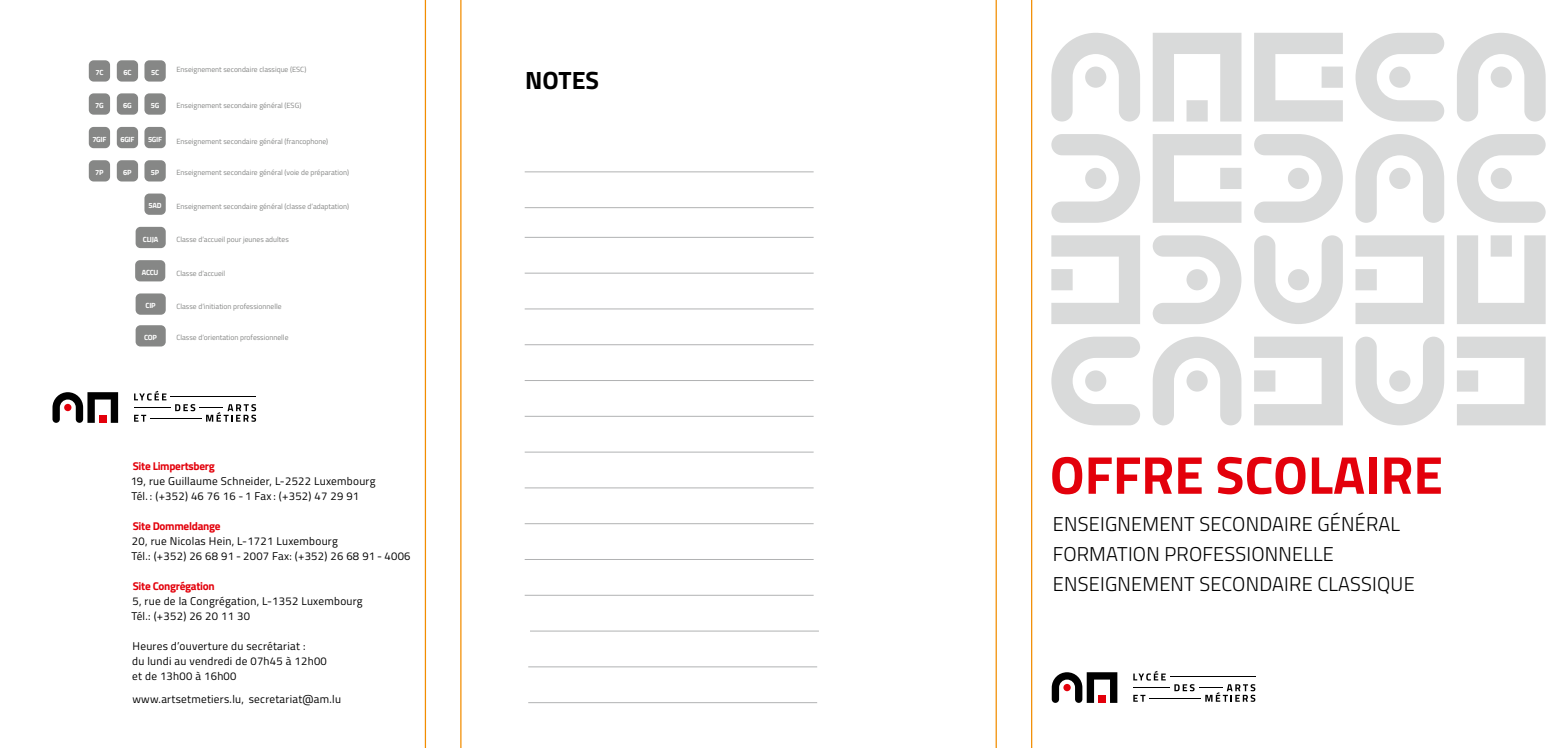
<style>
.page{position:relative;width:1567px;height:748px;background:#fff}
.page>*{position:absolute;margin:0;border:0;box-sizing:border-box;transform-origin:0 0}
.t1{font:700 53.25px "Titillium Web";color:#e3000b}
.t2{font:700 25px "Titillium Web";color:#000}
.t3{font:300 20px/29.8px "Titillium Web";letter-spacing:.01em;color:#000}
.t4{font:11.25px/15px "Titillium Web";letter-spacing:.025em;color:#000}
.t5{font:700 11.25px "Titillium Web";letter-spacing:-.025em;color:#e3000b}
.t6{font:7.5px "Titillium Web";color:#868786}
.t7{font:700 7.5px "Titillium Web";letter-spacing:-.04em;color:#fff}
</style>
<div class="page">
<svg style="left:1051px;top:672px;width:66px;height:31px"></svg>
<div style="left:1098px;top:695px;width:7px;height:8px;background:#e3000b"></div>
<hr style="left:1169px;top:676px;width:86px;height:1px;background:#000">
<hr style="left:1149px;top:698px;width:51px;height:1px;background:#000">
<hr style="left:1133px;top:687px;width:36px;height:1px;background:#000">
<svg style="left:1133px;top:671px;width:32px;height:9px"></svg>
<svg style="left:1133px;top:695px;width:12px;height:6px"></svg>
<svg style="left:1174px;top:684px;width:81px;height:18px"></svg>
<svg style="left:1051px;top:33px;width:494px;height:392px"></svg>
<svg style="left:52px;top:392px;width:66px;height:31px"></svg>
<div style="left:99px;top:415px;width:7px;height:8px;background:#e3000b"></div>
<hr style="left:171px;top:396px;width:85px;height:1px;background:#000">
<hr style="left:150px;top:418px;width:52px;height:1px;background:#000">
<hr style="left:134px;top:407px;width:37px;height:1px;background:#000">
<svg style="left:134px;top:391px;width:32px;height:9px"></svg>
<svg style="left:134px;top:415px;width:12px;height:6px"></svg>
<svg style="left:175px;top:404px;width:81px;height:18px"></svg>
<hr style="left:524px;top:237px;width:289px;height:1px;background:#b1b2b3">
<hr style="left:524px;top:273px;width:289px;height:1px;background:#b1b2b3">
<hr style="left:524px;top:308px;width:289px;height:1px;background:#b1b2b3">
<hr style="left:524px;top:344px;width:289px;height:1px;background:#b1b2b3">
<hr style="left:524px;top:380px;width:289px;height:1px;background:#b1b2b3">
<hr style="left:524px;top:416px;width:289px;height:1px;background:#b1b2b3">
<hr style="left:524px;top:452px;width:289px;height:1px;background:#b1b2b3">
<hr style="left:524px;top:487px;width:289px;height:1px;background:#b1b2b3">
<hr style="left:524px;top:523px;width:289px;height:1px;background:#b1b2b3">
<hr style="left:524px;top:559px;width:289px;height:1px;background:#b1b2b3">
<hr style="left:524px;top:595px;width:289px;height:1px;background:#b1b2b3">
<hr style="left:530px;top:630px;width:289px;height:1px;background:#b1b2b3">
<hr style="left:528px;top:666px;width:289px;height:1px;background:#b1b2b3">
<hr style="left:528px;top:702px;width:289px;height:1px;background:#b1b2b3">
<hr style="left:524px;top:171px;width:289px;height:1px;background:#b1b2b3">
<hr style="left:524px;top:207px;width:289px;height:1px;background:#b1b2b3">
<div style="left:146px;top:95px;width:18px;height:18px;background:#868786;border-radius:3px"></div>
<div style="left:144px;top:93px;width:22px;height:22px;border:3px solid #868786;border-radius:3px"></div>
<div style="left:118px;top:95px;width:18px;height:18px;background:#868786;border-radius:3px"></div>
<div style="left:117px;top:93px;width:21px;height:22px;border:3px solid #868786;border-radius:3px"></div>
<div style="left:90px;top:95px;width:18px;height:18px;background:#868786;border-radius:3px"></div>
<div style="left:89px;top:93px;width:21px;height:22px;border:3px solid #868786;border-radius:3px"></div>
<div style="left:90px;top:62px;width:18px;height:18px;background:#868786;border-radius:3px"></div>
<div style="left:89px;top:60px;width:21px;height:22px;border:3px solid #868786;border-radius:3px"></div>
<div style="left:146px;top:128px;width:18px;height:19px;background:#868786;border-radius:3px"></div>
<div style="left:144px;top:127px;width:22px;height:21px;border:3px solid #868786;border-radius:3px"></div>
<div style="left:118px;top:128px;width:18px;height:19px;background:#868786;border-radius:3px"></div>
<div style="left:117px;top:127px;width:21px;height:21px;border:3px solid #868786;border-radius:3px"></div>
<div style="left:90px;top:128px;width:18px;height:19px;background:#868786;border-radius:3px"></div>
<div style="left:89px;top:127px;width:21px;height:21px;border:3px solid #868786;border-radius:3px"></div>
<div style="left:146px;top:162px;width:18px;height:18px;background:#868786;border-radius:3px"></div>
<div style="left:144px;top:160px;width:22px;height:21px;border:3px solid #868786;border-radius:3px"></div>
<div style="left:118px;top:162px;width:18px;height:18px;background:#868786;border-radius:3px"></div>
<div style="left:117px;top:160px;width:21px;height:21px;border:3px solid #868786;border-radius:3px"></div>
<div style="left:90px;top:162px;width:18px;height:18px;background:#868786;border-radius:3px"></div>
<div style="left:89px;top:160px;width:21px;height:21px;border:3px solid #868786;border-radius:3px"></div>
<div style="left:146px;top:195px;width:18px;height:18px;background:#868786;border-radius:3px"></div>
<div style="left:144px;top:193px;width:22px;height:22px;border:3px solid #868786;border-radius:3px"></div>
<div style="left:137px;top:228px;width:27px;height:18px;background:#868786;border-radius:3px"></div>
<div style="left:136px;top:227px;width:30px;height:21px;border:3px solid #868786;border-radius:3px"></div>
<div style="left:137px;top:262px;width:27px;height:18px;background:#868786;border-radius:3px"></div>
<div style="left:135px;top:260px;width:30px;height:21px;border:3px solid #868786;border-radius:3px"></div>
<div style="left:137px;top:295px;width:27px;height:18px;background:#868786;border-radius:3px"></div>
<div style="left:136px;top:293px;width:30px;height:22px;border:3px solid #868786;border-radius:3px"></div>
<div style="left:137px;top:327px;width:27px;height:18px;background:#868786;border-radius:3px"></div>
<div style="left:136px;top:325px;width:30px;height:21px;border:3px solid #868786;border-radius:3px"></div>
<div style="left:118px;top:62px;width:18px;height:18px;background:#868786;border-radius:3px"></div>
<div style="left:117px;top:60px;width:21px;height:22px;border:3px solid #868786;border-radius:3px"></div>
<div style="left:146px;top:62px;width:18px;height:18px;background:#868786;border-radius:3px"></div>
<div style="left:144px;top:60px;width:22px;height:22px;border:3px solid #868786;border-radius:3px"></div>
<hr style="left:425px;top:0;width:1px;height:748px;background:#f28d00">
<hr style="left:995px;top:0;width:1px;height:748px;background:#f28d00">
<hr style="left:460px;top:0;width:1px;height:748px;background:#f28d00">
<hr style="left:1030px;top:0;width:2px;height:748px;background:#f28d00">
<p class="t7" style="left:95px;top:67px;width:9px">7C</p>
<p class="t6" style="left:176px;top:64px;width:131px">Enseignement secondaire classique (ESC)</p>
<p class="t6" style="left:176px;top:99px;width:126px">Enseignement secondaire général (ESG)</p>
<p class="t6" style="left:176px;top:136px;width:153px">Enseignement secondaire général (francophone)</p>
<p class="t6" style="left:176px;top:167px;width:174px">Enseignement secondaire général (voie de préparation)</p>
<p class="t7" style="left:123px;top:67px;width:9px">6C</p>
<p class="t7" style="left:151px;top:67px;width:9px">5C</p>
<p class="t7" style="left:95px;top:100px;width:10px">7G</p>
<p class="t7" style="left:123px;top:100px;width:10px">6G</p>
<p class="t7" style="left:151px;top:100px;width:10px">5G</p>
<p class="t7" style="left:92px;top:133px;width:16px">7GIF</p>
<p class="t7" style="left:120px;top:133px;width:16px">6GIF</p>
<p class="t7" style="left:148px;top:133px;width:16px">5GIF</p>
<p class="t7" style="left:95px;top:167px;width:10px">7P</p>
<p class="t7" style="left:123px;top:167px;width:10px">6P</p>
<p class="t7" style="left:151px;top:167px;width:10px">5P</p>
<p class="t7" style="left:149px;top:200px;width:14px">5AD</p>
<p class="t7" style="left:143px;top:233px;width:17px">CLIJA</p>
<p class="t7" style="left:142px;top:267px;width:18px">ACCU</p>
<p class="t7" style="left:146px;top:300px;width:12px">CIP</p>
<p class="t7" style="left:144px;top:332px;width:14px">COP</p>
<p class="t6" style="left:176px;top:201px;width:174px">Enseignement secondaire général (classe d’adaptation)</p>
<p class="t6" style="left:176px;top:234px;width:114px">Classe d’accueil pour jeunes adultes</p>
<p class="t6" style="left:176px;top:267px;width:50px">Classe d’accueil</p>
<p class="t6" style="left:176px;top:301px;width:107px">Classe d‘initiation professionnelle</p>
<p class="t6" style="left:176px;top:332px;width:114px">Classe d‘orientation professionnelle</p>
<p class="t5" style="left:133px;top:458px;width:83px">Site Limpertsberg</p>
<p class="t4" style="left:131px;top:473px;width:246px">19, rue Guillaume Schneider, L-2522 Luxembourg<br>Tél. : (+352) 46 76 16 - 1 Fax : (+352) 47 29 91</p>
<p class="t5" style="left:133px;top:518px;width:89px">Site Dommeldange</p>
<p class="t4" style="left:131px;top:533px;width:280px">20, rue Nicolas Hein, L-1721 Luxembourg<br>Tél.: (+352) 26 68 91 - 2007 Fax: (+352) 26 68 91 - 4006</p>
<p class="t5" style="left:133px;top:578px;width:83px">Site Congrégation</p>
<p class="t4" style="left:131px;top:593px;width:233px">5, rue de la Congrégation, L-1352 Luxembourg<br>Tél.: (+352) 26 20 11 30</p>
<p class="t4" style="left:132px;top:638px;width:196px">Heures d’ouverture du secrétariat :<br>du lundi au vendredi de 07h45 à 12h00 et de 13h00 à 16h00</p>
<p class="t4" style="left:132px;top:691px;width:210px">www.artsetmetiers.lu, secretariat@am.lu</p>
<h2 class="t2" style="left:525px;top:61px;width:76px">NOTES</h2>
<h1 class="t1" style="left:1049px;top:434px;width:394px">OFFRE SCOLAIRE</h1>
<h3 class="t3" style="left:1052px;top:508px;width:363px">ENSEIGNEMENT SECONDAIRE GÉNÉRAL<br>FORMATION PROFESSIONNELLE<br>ENSEIGNEMENT SECONDAIRE CLASSIQUE</h3>
</div>
